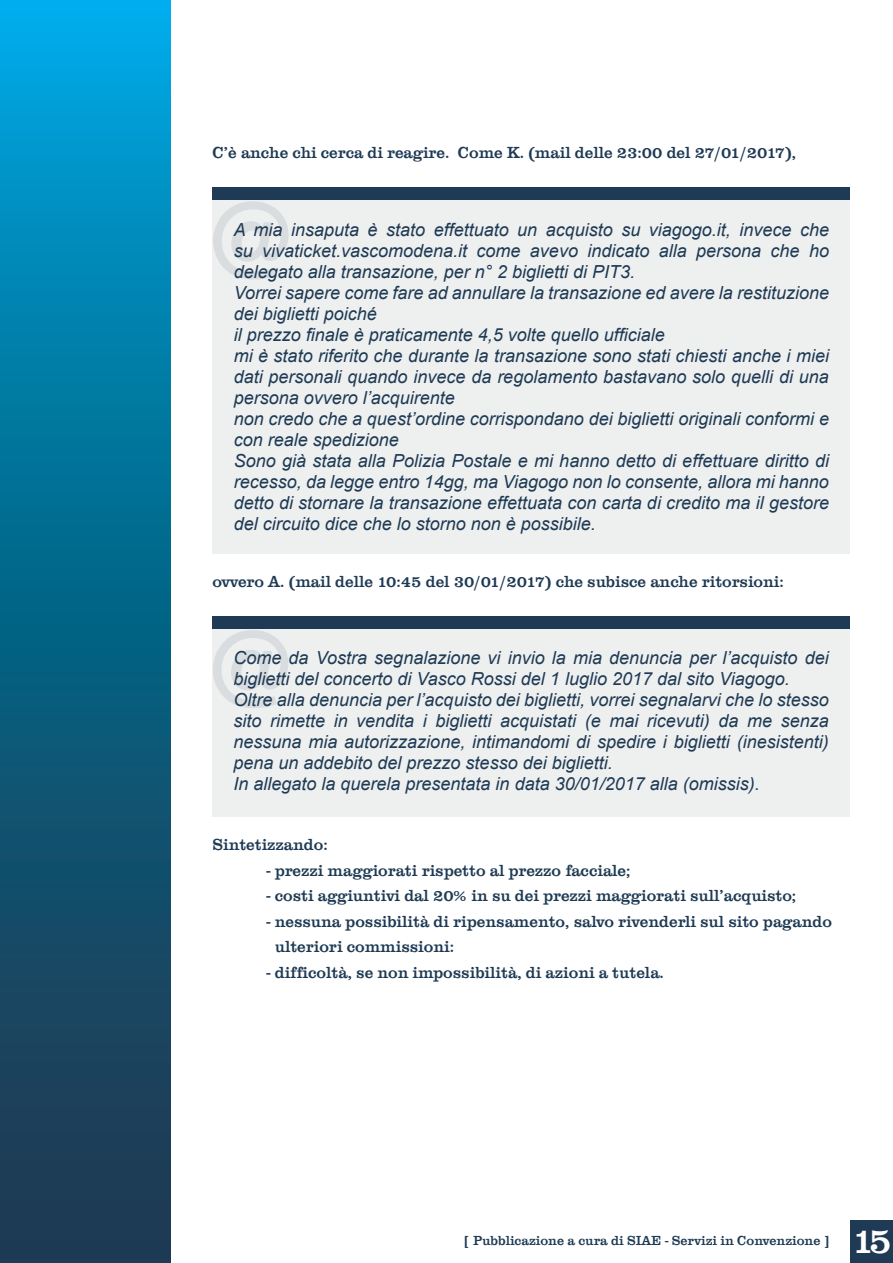
<style>
.page{position:relative;width:893px;height:1263px;background:#fff}
.page>*{position:absolute;margin:0;border:0;box-sizing:border-box;transform-origin:0 0}
.t1{font:500 112.5px "Clarendon T";color:#1e3a54}
.t2{font:500 37.5px "Clarendon T";color:#fff}
.t3{font:italic 18px/21px "Arial";color:#1e3a54;text-align:justify}
.t4{font:500 16.5px "Clarendon T";color:#1e3a54}
.t5{font:500 13.5px "Clarendon T";color:#1e3a54}
</style>
<div class="page">
<div style="left:850px;top:1220px;width:43px;height:43px;background:#1e3a54"></div>
<div style="left:212px;top:200px;width:638px;height:353px;background:#eeefef"></div>
<div style="left:212px;top:629px;width:638px;height:188px;background:#eeefef"></div>
<div style="left:212px;top:188px;width:638px;height:12px;background:#1e3a54"></div>
<div style="left:212px;top:616px;width:638px;height:13px;background:#1e3a54"></div>
<svg style="left:0;top:0;width:170px;height:1263px;background:#0a688d"></svg>
<p class="t4" style="left:212px;top:143px;width:585px">C’è anche chi cerca di reagire. Come K. (mail delle 23:00 del 27/01/2017),</p>
<h1 class="t1" style="left:210px;top:177px;width:84px">@</h1>
<p class="t3" style="left:234px;top:219px;width:597px">A mia insaputa è stato effettuato un acquisto su viagogo.it, invece che su vivaticket.vascomodena.it come avevo indicato alla persona che ho delegato alla transazione, per n° 2 biglietti di PIT3.</p>
<p class="t3" style="left:234px;top:282px;width:597px">Vorrei sapere come fare ad annullare la transazione ed avere la restituzione dei biglietti poiché</p>
<p class="t3" style="left:234px;top:324px;width:433px">il prezzo finale è praticamente 4,5 volte quello ufficiale</p>
<p class="t3" style="left:234px;top:345px;width:597px">mi è stato riferito che durante la transazione sono stati chiesti anche i miei dati personali quando invece da regolamento bastavano solo quelli di una persona ovvero l’acquirente</p>
<p class="t3" style="left:234px;top:408px;width:597px">non credo che a quest’ordine corrispondano dei biglietti originali conformi e con reale spedizione</p>
<p class="t3" style="left:234px;top:450px;width:597px">Sono già stata alla Polizia Postale e mi hanno detto di effettuare diritto di recesso, da legge entro 14gg, ma Viagogo non lo consente, allora mi hanno detto di stornare la transazione effettuata con carta di credito ma il gestore del circuito dice che lo storno non è possibile.</p>
<p class="t4" style="left:212px;top:572px;width:573px">ovvero A. (mail delle 10:45 del 30/01/2017) che subisce anche ritorsioni:</p>
<h1 class="t1" style="left:209px;top:606px;width:84px">@</h1>
<p class="t3" style="left:233px;top:648px;width:597px">Come da Vostra segnalazione vi invio la mia denuncia per l’acquisto dei biglietti del concerto di Vasco Rossi del 1 luglio 2017 dal sito Viagogo.</p>
<p class="t3" style="left:233px;top:690px;width:597px">Oltre alla denuncia per l’acquisto dei biglietti, vorrei segnalarvi che lo stesso sito rimette in vendita i biglietti acquistati (e mai ricevuti) da me senza nessuna mia autorizzazione, intimandomi di spedire i biglietti (inesistenti) pena un addebito del prezzo stesso dei biglietti.</p>
<p class="t3" style="left:233px;top:774px;width:528px">In allegato la querela presentata in data 30/01/2017 alla (omissis).</p>
<p class="t4" style="left:212px;top:835px;width:117px">Sintetizzando:</p>
<p class="t4" style="left:266px;top:861px;width:366px">- prezzi maggiorati rispetto al prezzo facciale;</p>
<p class="t4" style="left:266px;top:886px;width:531px">- costi aggiuntivi dal 20% in su dei prezzi maggiorati sull’acquisto;</p>
<p class="t4" style="left:266px;top:912px;width:567px">- nessuna possibilità di ripensamento, salvo rivenderli sul sito pagando</p>
<p class="t4" style="left:275px;top:937px;width:181px">ulteriori commissioni:</p>
<p class="t4" style="left:266px;top:963px;width:399px">- difficoltà, se non impossibilità, di azioni a tutela.</p>
<p class="t5" style="left:464px;top:1233px;width:366px">[ Pubblicazione a cura di SIAE - Servizi in Convenzione ]</p>
<p class="t2" style="left:851px;top:1219px;width:42px">15</p>
</div>
